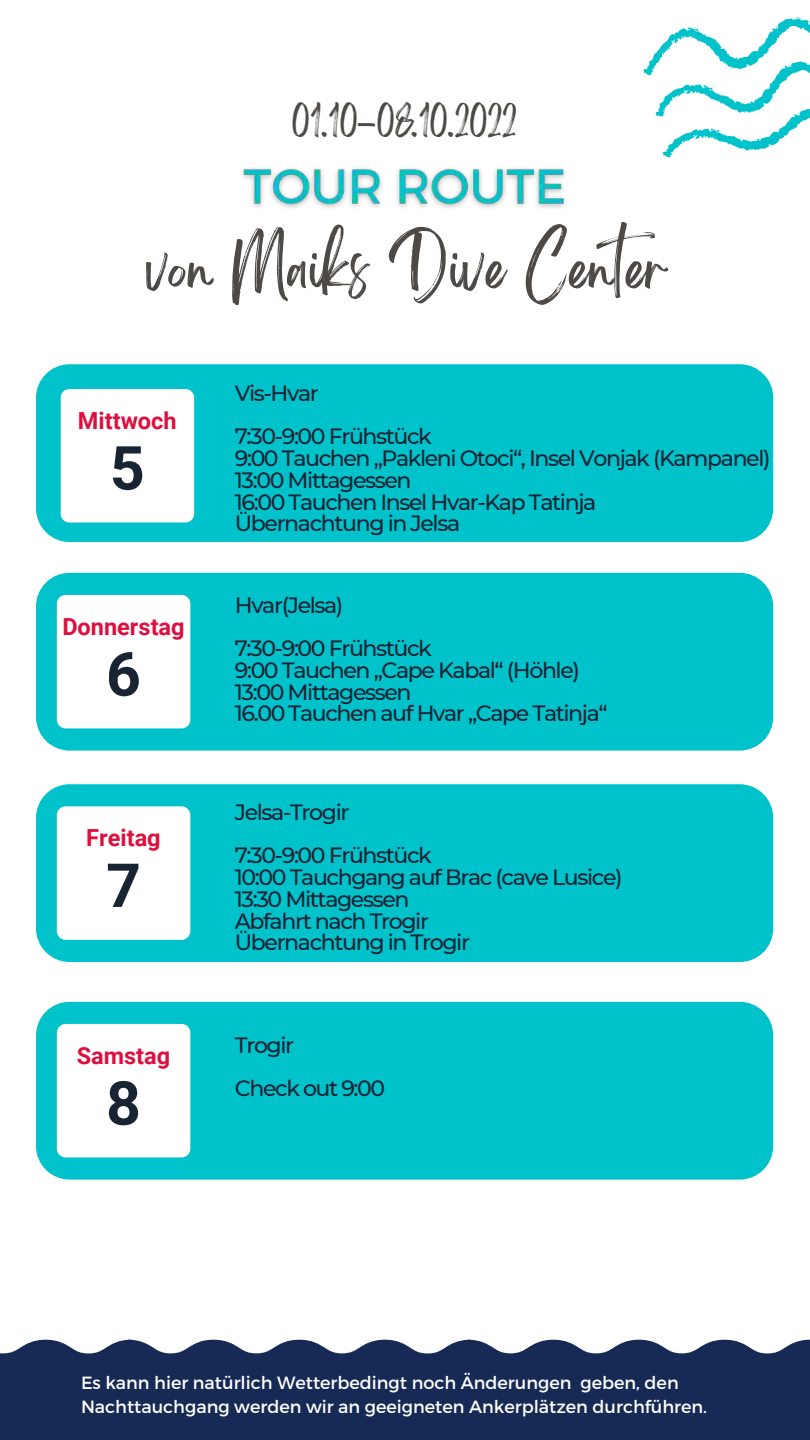
<style>
.page{position:relative;width:810px;height:1440px;background:#fff}
.page>*{position:absolute;margin:0;border:0;box-sizing:border-box;transform-origin:0 0}
.t1{font:700 60.8px "Roboto";color:#182334}
.t2{font:50.2px "Brightwall";color:#4d4a46}
.t3{font:32px "Brightwall";color:#4d4a46}
.t4{font:700 23.5px "Roboto";color:#de0f3f}
.t5{font:500 22.1px "Montserrat";letter-spacing:-.065em;color:#182334}
.t6{font:17.7px/24px "Montserrat";color:#fff}
</style>
<div class="page">
<div style="left:36px;top:573px;width:737px;height:178px;background:#00c2cb;border-radius:33px"></div>
<div style="left:57px;top:595px;width:133px;height:133px;background:#fff;border-radius:9px"></div>
<div style="left:36px;top:784px;width:737px;height:178px;background:#00c2cb;border-radius:33px"></div>
<div style="left:57px;top:806px;width:133px;height:134px;background:#fff;border-radius:9px"></div>
<div style="left:36px;top:364px;width:737px;height:178px;background:#00c2cb;border-radius:33px"></div>
<div style="left:61px;top:389px;width:133px;height:134px;background:#fff;border-radius:9px"></div>
<div style="left:36px;top:1002px;width:737px;height:178px;background:#00c2cb;border-radius:33px"></div>
<div style="left:57px;top:1024px;width:133px;height:133px;background:#fff;border-radius:9px"></div>
<div style="left:0;top:1340px;width:810px;height:100px;background:#172a56"></div>
<img style="left:242px;top:168px;width:324px;height:40px">
<svg style="left:644px;top:17px;width:166px;height:141px"></svg>
<p class="t3" style="left:293px;top:111px;width:226px">01.10-08.10.2022</p>
<p class="t2" style="left:146px;top:250px;width:529px">von Maiks Dive Center</p>
<p class="t4" style="left:78px;top:407px;width:100px">Mittwoch</p>
<p class="t1" style="left:110px;top:433px;width:36px">5</p>
<p class="t4" style="left:62px;top:613px;width:124px">Donnerstag</p>
<p class="t1" style="left:106px;top:639px;width:36px">6</p>
<p class="t4" style="left:86px;top:824px;width:76px">Freitag</p>
<p class="t1" style="left:106px;top:851px;width:36px">7</p>
<p class="t4" style="left:77px;top:1042px;width:95px">Samstag</p>
<p class="t1" style="left:106px;top:1068px;width:36px">8</p>
<p class="t5" style="left:235px;top:379px;width:86px">Vis-Hvar</p>
<p class="t5" style="left:235px;top:423px;width:199px">7:30-9:00 Frühstück</p>
<p class="t5" style="left:235px;top:445px;width:537px">9:00 Tauchen „Pakleni Otoci“, Insel Vonjak (Kampanel)</p>
<p class="t5" style="left:235px;top:466px;width:178px">13:00 Mittagessen</p>
<p class="t5" style="left:235px;top:488px;width:363px">16:00 Tauchen Insel Hvar-Kap Tatinja</p>
<p class="t5" style="left:235px;top:510px;width:227px">Übernachtung in Jelsa</p>
<p class="t5" style="left:235px;top:591px;width:110px">Hvar(Jelsa)</p>
<p class="t5" style="left:235px;top:635px;width:199px">7:30-9:00 Frühstück</p>
<p class="t5" style="left:235px;top:657px;width:347px">9:00 Tauchen „Cape Kabal“ (Höhle)</p>
<p class="t5" style="left:235px;top:678px;width:178px">13:00 Mittagessen</p>
<p class="t5" style="left:235px;top:700px;width:374px">16.00 Tauchen auf Hvar „Cape Tatinja“</p>
<p class="t5" style="left:235px;top:798px;width:116px">Jelsa-Trogir</p>
<p class="t5" style="left:235px;top:842px;width:199px">7:30-9:00 Frühstück</p>
<p class="t5" style="left:235px;top:864px;width:389px">10:00 Tauchgang auf Brac (cave Lusice)</p>
<p class="t5" style="left:235px;top:885px;width:176px">13:30 Mittagessen</p>
<p class="t5" style="left:235px;top:907px;width:196px">Abfahrt nach Trogir</p>
<p class="t5" style="left:235px;top:929px;width:237px">Übernachtung in Trogir</p>
<p class="t5" style="left:235px;top:1031px;width:61px">Trogir</p>
<p class="t5" style="left:235px;top:1075px;width:152px">Check out 9:00</p>
<p class="t6" style="left:81px;top:1369px;width:628px">Es kann hier natürlich Wetterbedingt noch Änderungen geben, den<br>Nachttauchgang werden wir an geeigneten Ankerplätzen durchführen.</p>
</div>
